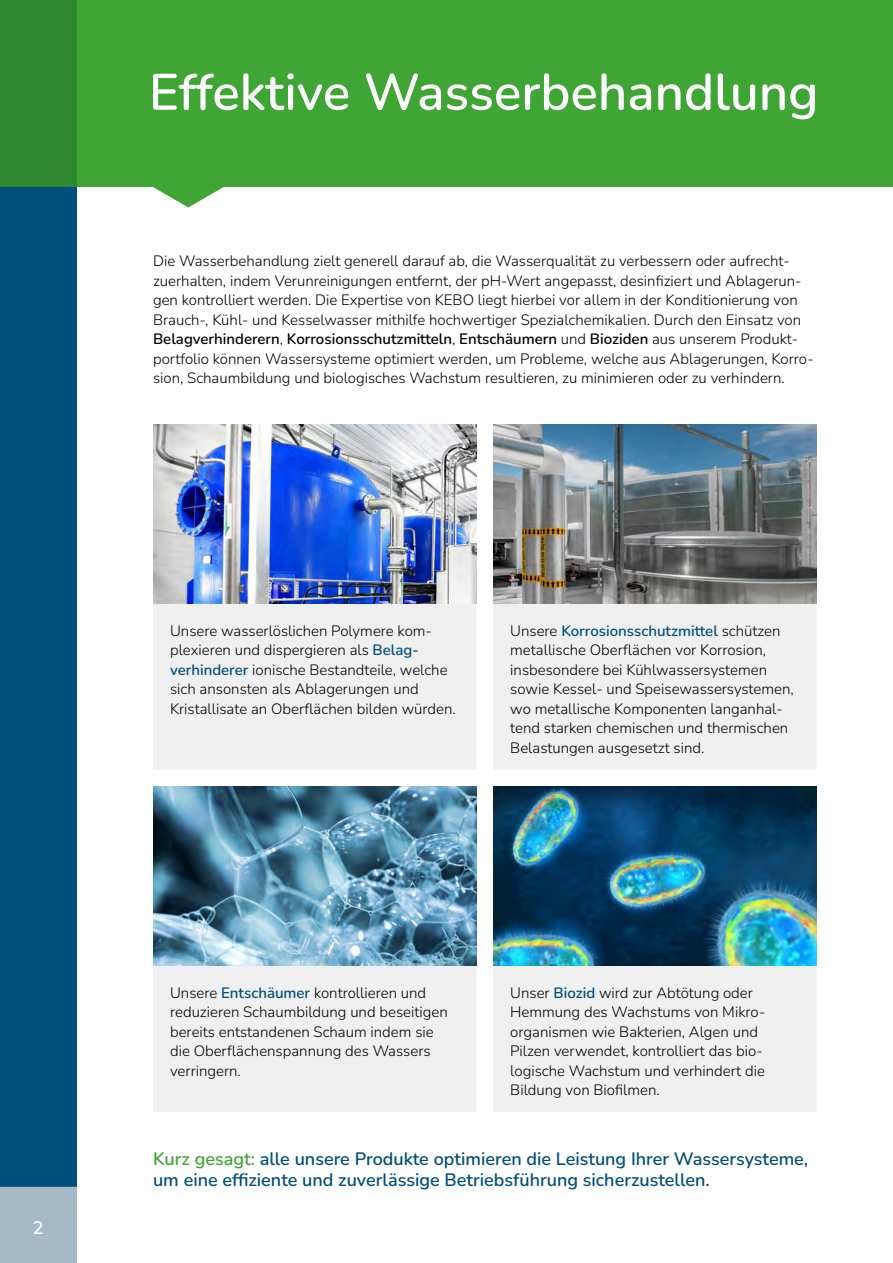
<style>
.page{position:relative;width:893px;height:1263px;background:#fff}
.page>*{position:absolute;margin:0;border:0;box-sizing:border-box;transform-origin:0 0}
.t1{font:600 51px "Nunito";color:#fff}
.t2{font:600 18px/21.6px "Nunito";color:#004f7c}
.t3{font:600 18px "Nunito";color:#fff}
.t4{font:300 15px/19.5px "Nunito";color:#000}
.s1{font-weight:600}
.s2{font-weight:600;color:#004f7c}
.s3{color:#3fa535}
</style>
<div class="page">
<div style="left:0;top:0;width:893px;height:187px;background:#3fa535"></div>
<div style="left:0;top:187px;width:77px;height:999px;background:#004f7c"></div>
<div style="left:0;top:0;width:77px;height:187px;background:#2f882e"></div>
<svg style="left:153px;top:187px;width:70px;height:20px"></svg>
<div style="left:0;top:1186px;width:77px;height:77px;background:#a5b9c7"></div>
<svg style="left:153px;top:603px;width:663px;height:509px;fill:#f0f0f0"></svg>
<img style="left:153px;top:425px;width:323px;height:178px">
<img style="left:493px;top:425px;width:323px;height:178px">
<img style="left:153px;top:787px;width:323px;height:178px">
<img style="left:493px;top:787px;width:323px;height:178px">
<p class="t3" style="left:33px;top:1215px;width:12px">2</p>
<h1 class="t1" style="left:149px;top:56px;width:671px">Effektive Wasserbehandlung</h1>
<p class="t4" style="left:153px;top:251px;width:662px">Die Wasserbehandlung zielt generell darauf ab, die Wasserqualität zu verbessern oder aufrecht&shy;zuerhalten, indem Verunreinigungen entfernt, der pH-Wert angepasst, desinfiziert und Ablagerun&shy;gen kontrolliert werden. Die Expertise von KEBO liegt hierbei vor allem in der Konditionierung von Brauch-, Kühl- und Kesselwasser mithilfe hochwertiger Spezialchemikalien. Durch den Einsatz von <span class="s1">Belagverhinderern</span>, <span class="s1">Korrosionsschutzmitteln</span>, <span class="s1">Entschäumern</span> und <span class="s1">Bioziden</span> aus unserem Produkt&shy;portfolio können Wassersysteme optimiert werden, um Probleme, welche aus Ablagerungen, Korro&shy;sion, Schaumbildung und biologisches Wachstum resultieren, zu minimieren oder zu verhindern.</p>
<p class="t4" style="left:170px;top:620px;width:287px">Unsere wasserlöslichen Polymere kom&shy;plexieren und dispergieren als <span class="s2">Belag&shy;verhinderer</span> ionische Bestandteile, welche sich ansonsten als Ablagerungen und Kristallisate an Oberflächen bilden würden.</p>
<p class="t4" style="left:510px;top:620px;width:285px">Unsere <span class="s2">Korrosionsschutzmittel</span> schützen metallische Oberflächen vor Korrosion, insbesondere bei Kühlwassersystemen sowie Kessel- und Speisewassersystemen, wo metallische Komponenten langanhal&shy;tend starken chemischen und thermischen Belastungen ausgesetzt sind.</p>
<p class="t4" style="left:170px;top:982px;width:279px">Unsere <span class="s2">Entschäumer</span> kontrollieren und reduzieren Schaumbildung und beseitigen bereits entstandenen Schaum indem sie die Oberflächenspannung des Wassers verringern.</p>
<p class="t4" style="left:510px;top:982px;width:257px">Unser <span class="s2">Biozid</span> wird zur Abtötung oder Hemmung des Wachstums von Mikro&shy;organismen wie Bakterien, Algen und Pilzen verwendet, kontrolliert das bio&shy;logische Wachstum und verhindert die Bildung von Biofilmen.</p>
<p class="t2" style="left:153px;top:1147px;width:657px"><span class="s3">Kurz gesagt:</span> alle unsere Produkte optimieren die Leistung Ihrer Wassersysteme, um eine effiziente und zuverlässige Betriebsführung sicherzustellen.</p>
</div>
